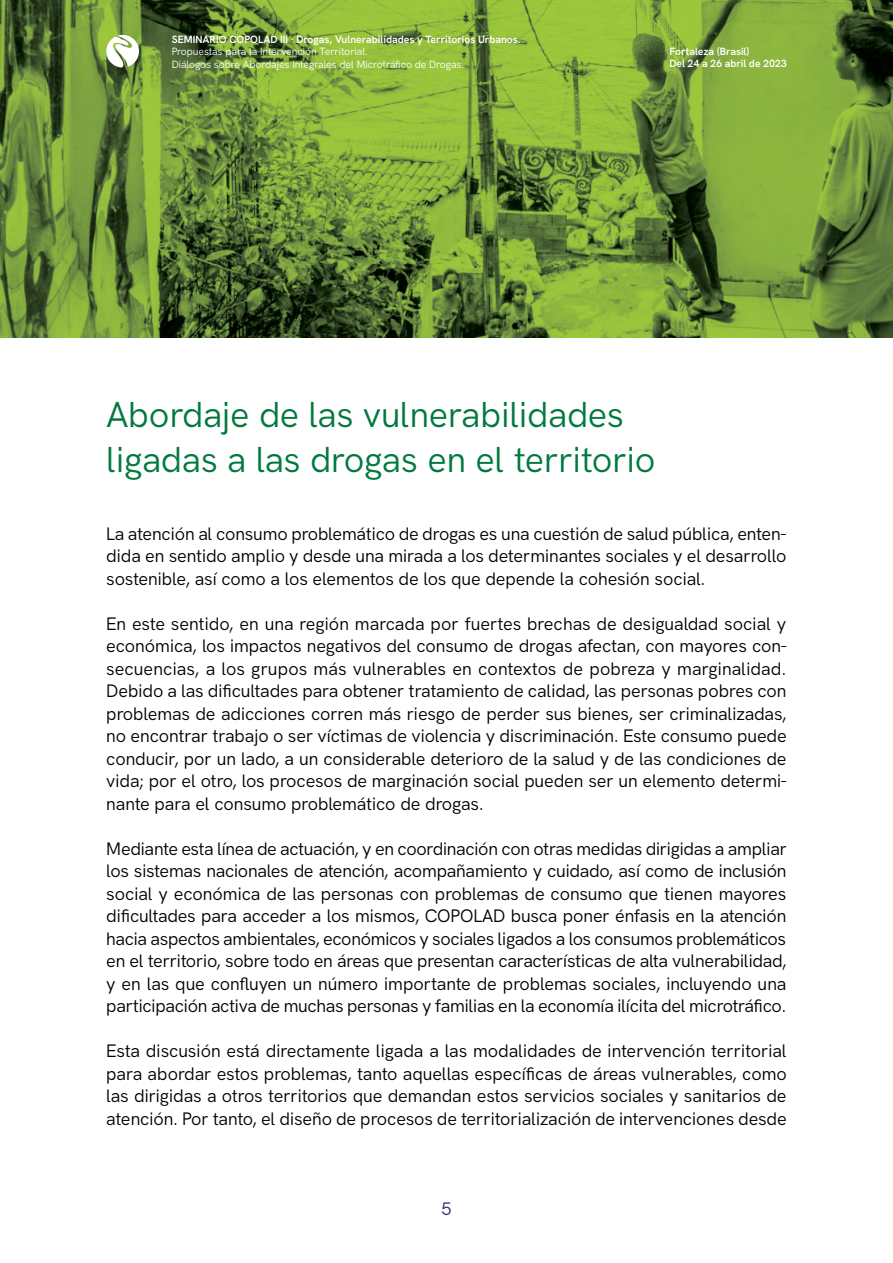
<style>
.page{position:relative;width:893px;height:1263px;background:#fff}
.page>*{position:absolute;margin:0;border:0;box-sizing:border-box;transform-origin:0 0}
.t1{font:36px/45px "HK Grotesk Pro";letter-spacing:-.01em;color:#00793f}
.t2{font:18px/22.5px "HK Grotesk Pro";letter-spacing:-.01em;color:#000;text-align:justify}
.t3{font:18px "HK Grotesk Pro";color:#28306e}
.t4{font:700 10.5px/12.6px "HK Grotesk Pro";letter-spacing:-.005em;color:#fff}
.t5{font:10.5px/12.6px "HK Grotesk Pro";letter-spacing:-.01em;color:#fff}
</style>
<div class="page">
<img style="left:0;top:0;width:893px;height:338px">
<svg style="left:106px;top:35px;width:33px;height:32px"></svg>
<p class="t4" style="left:172px;top:32px;width:351px">SEMINARIO COPOLAD III · Drogas, Vulnerabilidades y Territorios Urbanos.</p>
<p class="t5" style="left:172px;top:45px;width:294px">Propuestas para la Intervención Territorial.<br>Diálogos sobre Abordajes Integrales del Microtráfico de Drogas.</p>
<p class="t4" style="left:669px;top:44px;width:119px">Fortaleza (Brasil)<br>Del 24 a 26 abril de 2023</p>
<h1 class="t1" style="left:106px;top:389px;width:551px">Abordaje de las vulnerabilidades ligadas a las drogas en el territorio</h1>
<p class="t2" style="left:106px;top:521px;width:682px">La atención al consumo problemático de drogas es una cuestión de salud pública, enten&shy;dida en sentido amplio y desde una mirada a los determinantes sociales y el desarrollo sostenible, así como a los elementos de los que depende la cohesión social.</p>
<p class="t2" style="left:106px;top:611px;width:682px">En este sentido, en una región marcada por fuertes brechas de desigualdad social y económica, los impactos negativos del consumo de drogas afectan, con mayores con&shy;secuencias, a los grupos más vulnerables en contextos de pobreza y marginalidad.<br>Debido a las dificultades para obtener tratamiento de calidad, las personas pobres con problemas de adicciones corren más riesgo de perder sus bienes, ser criminalizadas, no encontrar trabajo o ser víctimas de violencia y discriminación. Este consumo puede conducir, por un lado, a un considerable deterioro de la salud y de las condiciones de vida; por el otro, los procesos de marginación social pueden ser un elemento determi&shy;nante para el consumo problemático de drogas.</p>
<p class="t2" style="left:106px;top:836px;width:682px">Mediante esta línea de actuación, y en coordinación con otras medidas dirigidas a ampliar los sistemas nacionales de atención, acompañamiento y cuidado, así como de inclusión social y económica de las personas con problemas de consumo que tienen mayores dificultades para acceder a los mismos, COPOLAD busca poner énfasis en la atención hacia aspectos ambientales, económicos y sociales ligados a los consumos problemáticos en el territorio, sobre todo en áreas que presentan características de alta vulnerabilidad, y en las que confluyen un número importante de problemas sociales, incluyendo una participación activa de muchas personas y familias en la economía ilícita del microtráfico.</p>
<p class="t2" style="left:106px;top:1038px;width:682px">Esta discusión está directamente ligada a las modalidades de intervención territorial para abordar estos problemas, tanto aquellas específicas de áreas vulnerables, como las dirigidas a otros territorios que demandan estos servicios sociales y sanitarios de atención. Por tanto, el diseño de procesos de territorialización de intervenciones desde</p>
<p class="t3" style="left:441px;top:1195px;width:12px">5</p>
</div>
